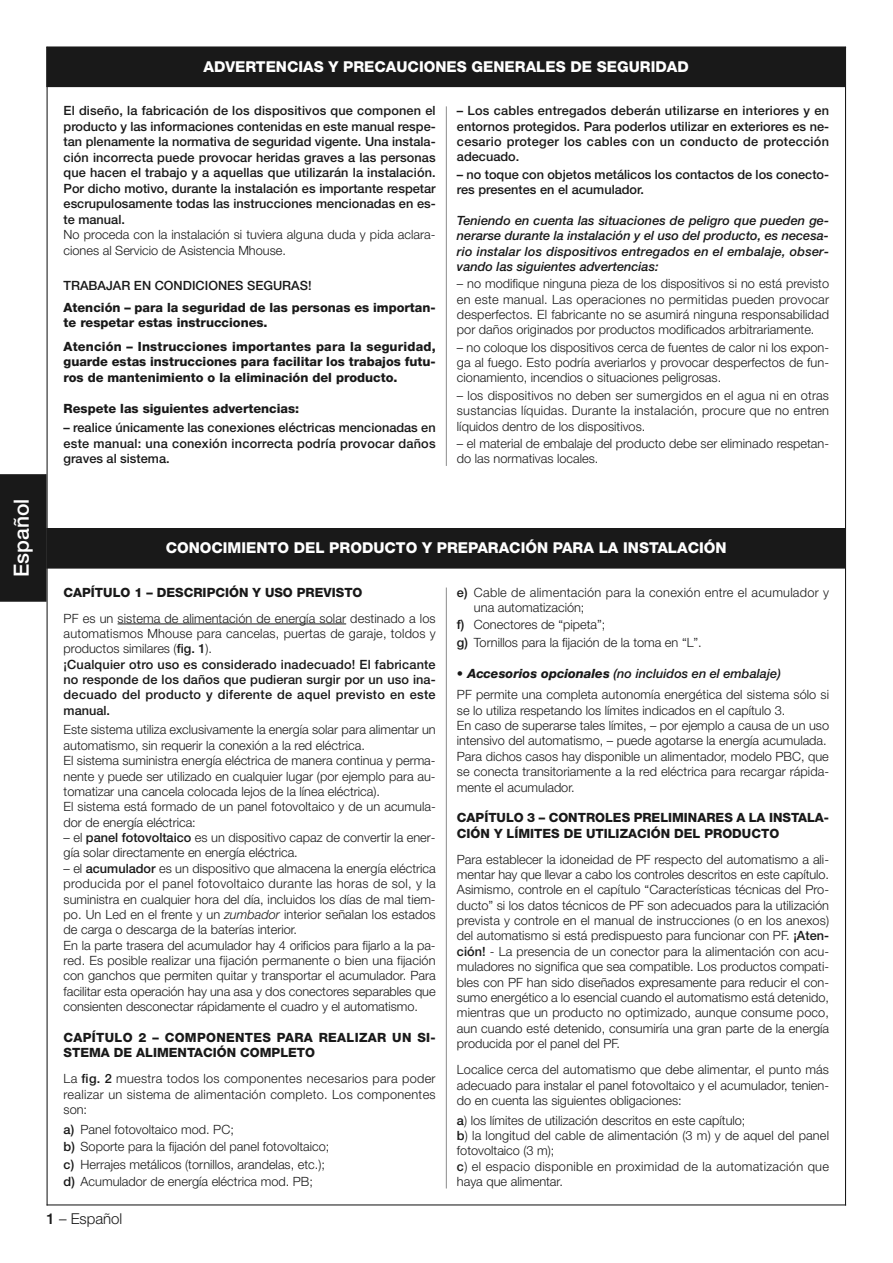
<style>
.page{position:relative;width:893px;height:1263px;background:#fff}
.page>*{position:absolute;margin:0;border:0;box-sizing:border-box;transform-origin:0 0}
.t1{font:500 21px "Helvetica Neue";color:#fff}
.t2{font:800 15px "Helvetica Neue";color:#fff}
.t3{font:300 15px "Helvetica Neue";color:#191919}
.t4{font:300 12.75px/15.3px "Helvetica Neue";color:#191919}
.t5{font:500 12.75px/15.3px "Helvetica Neue";letter-spacing:.005em;color:#191919;text-align:justify}
.t6{font:800 12.75px/15.5px "Helvetica Neue";color:#191919}
.t7{font:italic 500 12.75px/15.3px "Helvetica Neue";color:#191919;text-align:justify}
.t8{font:300 12.75px/15.3px "Helvetica Neue";letter-spacing:.02em;color:#191919}
.t9{font:800 12.75px/15.3px "Helvetica Neue";letter-spacing:.025em;color:#191919}
.s1{font-weight:300}
.s2{font-weight:500}
.s3{font-style:italic}
.s4{font-weight:800}
.s5{font-weight:800;font-style:italic}
.s6{font-weight:500;font-style:italic}
</style>
<div class="page">
<div style="left:0;top:474px;width:47px;height:128px;background:#191919"></div>
<div style="left:47px;top:47px;width:798px;height:39px;background:#191919"></div>
<div style="left:47px;top:47px;width:799px;height:40px;border:1px solid #191919"></div>
<hr style="left:47px;top:47px;width:799px;height:1px;background:#191919">
<hr style="left:845px;top:47px;width:1px;height:1159px;background:#191919">
<hr style="left:47px;top:1204px;width:799px;height:1px;background:#191919">
<hr style="left:47px;top:47px;width:1px;height:1159px;background:#191919">
<hr style="left:446px;top:106px;width:1px;height:360px;background:#8c8c8c">
<hr style="left:446px;top:588px;width:1px;height:601px;background:#8c8c8c">
<div style="left:47px;top:529px;width:798px;height:39px;background:#191919"></div>
<div style="left:47px;top:528px;width:799px;height:40px;border:1px solid #191919"></div>
<hr style="left:118px;top:624px;width:228px;height:1px;background:#191919">
<h1 class="t1" style="left:14px;top:577px;width:80px;rotate:-90deg">Español</h1>
<p class="t2" style="left:203px;top:61px;width:487px">ADVERTENCIAS Y PRECAUCIONES GENERALES DE SEGURIDAD</p>
<p class="t5" style="left:64px;top:104px;width:374px">El diseño, la fabricación de los dispositivos que componen el producto y las informaciones contenidas en este manual respe&shy;tan plenamente la normativa de seguridad vigente. Una instala&shy;ción incorrecta puede provocar heridas graves a las personas que hacen el trabajo y a aquellas que utilizarán la instalación.<br>Por dicho motivo, durante la instalación es importante respetar escrupulosamente todas las instrucciones mencionadas en es - te manual.</p>
<p class="t4" style="left:64px;top:228px;width:374px">No proceda con la instalación si tuviera alguna duda y pida aclara&shy;ciones al Servicio de Asistencia Mhouse.</p>
<p class="t5" style="left:64px;top:279px;width:249px">TRABAJAR EN CONDICIONES SEGURAS!</p>
<p class="t6" style="left:64px;top:300px;width:374px">Atención – para la seguridad de las personas es importan&shy;te respetar estas instrucciones.</p>
<p class="t6" style="left:64px;top:340px;width:374px;text-align:justify">Atención – Instrucciones importantes para la seguridad, guarde estas instrucciones para facilitar los trabajos futu&shy;ros de mantenimiento o la eliminación del producto.</p>
<p class="t6" style="left:64px;top:402px;width:237px">Respete las siguientes advertencias:</p>
<p class="t5" style="left:64px;top:421px;width:374px">– realice únicamente las conexiones eléctricas mencionadas en este manual: una conexión incorrecta podría provocar daños graves al sistema.</p>
<p class="t5" style="left:457px;top:105px;width:374px">– Los cables entregados deberán utilizarse en interiores y en entornos protegidos. Para poderlos utilizar en exteriores es ne - cesario proteger los cables con un conducto de protección adecuado.</p>
<p class="t5" style="left:457px;top:168px;width:374px">– no toque con objetos metálicos los contactos de los conecto&shy;res presentes en el acumulador.</p>
<p class="t7" style="left:457px;top:214px;width:374px">Teniendo en cuenta las situaciones de peligro que pueden ge - nerarse durante la instalación y el uso del producto, es necesa&shy;rio instalar los dispositivos entregados en el embalaje, obser&shy;vando las siguientes advertencias:</p>
<p class="t4" style="left:457px;top:277px;width:374px;text-align:justify">– no modifique ninguna pieza de los dispositivos si no está previsto en este manual. Las operaciones no permitidas pueden provocar desperfectos. El fabricante no se asumirá ninguna responsabilidad por daños originados por productos modificados arbitrariamente.</p>
<p class="t4" style="left:457px;top:341px;width:374px;text-align:justify">– no coloque los dispositivos cerca de fuentes de calor ni los expon&shy;ga al fuego. Esto podría averiarlos y provocar desperfectos de fun&shy;cionamiento, incendios o situaciones peligrosas.</p>
<p class="t4" style="left:457px;top:389px;width:374px;text-align:justify">– los dispositivos no deben ser sumergidos en el agua ni en otras sustancias líquidas. Durante la instalación, procure que no entren líquidos dentro de los dispositivos.</p>
<p class="t4" style="left:457px;top:437px;width:374px">– el material de embalaje del producto debe ser eliminado respetan&shy;do las normativas locales.</p>
<p class="t2" style="left:166px;top:542px;width:562px">CONOCIMIENTO DEL PRODUCTO Y PREPARACIÓN PARA LA INSTALACIÓN</p>
<p class="t6" style="left:64px;top:585px;width:300px">CAPÍTULO 1 – DESCRIPCIÓN Y USO PREVISTO</p>
<p class="t5" style="left:64px;top:612px;width:374px;text-align:left"><span class="s1">PF es un sistema de alimentación de energía solar destinado a los automatismos Mhouse para cancelas, puertas de garaje, toldos y productos similares (</span>fig. 1<span class="s1">).<br></span>¡Cualquier otro uso es considerado inadecuado! El fabricante no responde de los daños que pudieran surgir por un uso ina - decuado del producto y diferente de aquel previsto en este manual.</p>
<p class="t4" style="left:64px;top:723px;width:374px">Este sistema utiliza exclusivamente la energía solar para alimentar un automatismo, sin requerir la conexión a la red eléctrica.<br>El sistema suministra energía eléctrica de manera continua y perma&shy;nente y puede ser utilizado en cualquier lugar (por ejemplo para au - tomatizar una cancela colocada lejos de la línea eléctrica).<br>El sistema está formado de un panel fotovoltaico y de un acumula&shy;dor de energía eléctrica:</p>
<p class="t4" style="left:64px;top:831px;width:373px">– el <span class="s2">panel fotovoltaico</span> es un dispositivo capaz de convertir la ener&shy;gía solar directamente en energía eléctrica.</p>
<p class="t4" style="left:64px;top:862px;width:374px">– el <span class="s2">acumulador</span> es un dispositivo que almacena la energía eléctrica producida por el panel fotovoltaico durante las horas de sol, y la suministra en cualquier hora del día, incluidos los días de mal tiem&shy;po. Un Led en el frente y un <span class="s3">zumbador</span> interior señalan los estados de carga o descarga de la baterías interior.<br>En la parte trasera del acumulador hay 4 orificios para fijarlo a la pa - red. Es posible realizar una fijación permanente o bien una fijación con ganchos que permiten quitar y transportar el acumulador. Para facilitar esta operación hay una asa y dos conectores separables que consienten desconectar rápidamente el cuadro y el automatismo.</p>
<p class="t9" style="left:64px;top:1031px;width:374px">CAPÍTULO 2 – COMPONENTES PARA REALIZAR UN SI -<br>STEMA DE ALIMENTACIÓN COMPLETO</p>
<p class="t4" style="left:64px;top:1072px;width:374px;text-align:justify">La <span class="s2">fig. 2</span> muestra todos los componentes necesarios para poder realizar un sistema de alimentación completo. Los componentes son:</p>
<p class="t4" style="left:64px;top:1121px;width:267px;line-height:17.5px"><span class="s2">a)</span> Panel fotovoltaico mod. PC;<br><span class="s2">b)</span> Soporte para la fijación del panel fotovoltaico; <span class="s2">c)</span> Herrajes metálicos (tornillos, arandelas, etc.); <span class="s2">d)</span> Acumulador de energía eléctrica mod. PB;</p>
<p class="t8" style="left:474px;top:586px;width:357px;text-indent:-17px"><span class="s2">e)</span> Cable de alimentación para la conexión entre el acumulador y una automatización;</p>
<p class="t4" style="left:457px;top:617px;width:246px;line-height:17.4px"><span class="s2">f)</span> Conectores de “pipeta”;<br><span class="s2">g)</span> Tornillos para la fijación de la toma en “L”.</p>
<p class="t4" style="left:457px;top:663px;width:374px;line-height:21.8px"><span class="s4">•</span> <span class="s5">Accesorios opcionales</span> <span class="s6">(no incluidos en el embalaje)<br></span>PF permite una completa autonomía energética del sistema sólo si</p>
<p class="t4" style="left:457px;top:704px;width:374px">se lo utiliza respetando los límites indicados en el capítulo 3.<br>En caso de superarse tales límites, – por ejemplo a causa de un uso intensivo del automatismo, – puede agotarse la energía acumulada.<br>Para dichos casos hay disponible un alimentador, modelo PBC, que se conecta transitoriamente a la red eléctrica para recargar rápida&shy;mente el acumulador.</p>
<p class="t6" style="left:457px;top:811px;width:374px">CAPÍTULO 3 – CONTROLES PRELIMINARES A LA INSTALA-<br>CIÓN Y LÍMITES DE UTILIZACIÓN DEL PRODUCTO</p>
<p class="t4" style="left:457px;top:853px;width:374px;text-align:justify">Para establecer la idoneidad de PF respecto del automatismo a ali&shy;mentar hay que llevar a cabo los controles descritos en este capítulo.<br>Asimismo, controle en el capítulo “Características técnicas del Pro&shy;ducto” si los datos técnicos de PF son adecuados para la utilización prevista y controle en el manual de instrucciones (o en los anexos) del automatismo si está predispuesto para funcionar con PF. <span class="s2">¡Aten&shy;ción!</span> - La presencia de un conector para la alimentación con acu&shy;muladores no significa que sea compatible. Los productos compati&shy;bles con PF han sido diseñados expresamente para reducir el con&shy;sumo energético a lo esencial cuando el automatismo está detenido, mientras que un producto no optimizado, aunque consume poco, aun cuando esté detenido, consumiría una gran parte de la energía producida por el panel del PF.</p>
<p class="t4" style="left:457px;top:1063px;width:374px;text-align:justify">Localice cerca del automatismo que debe alimentar, el punto más adecuado para instalar el panel fotovoltaico y el acumulador, tenien&shy;do en cuenta las siguientes obligaciones:</p>
<p class="t4" style="left:457px;top:1114px;width:374px"><span class="s2">a</span>) los límites de utilización descritos en este capítulo;<br><span class="s2">b</span>) la longitud del cable de alimentación (3 m) y de aquel del panel fotovoltaico (3 m);<br><span class="s2">c</span>) el espacio disponible en proximidad de la automatización que haya que alimentar.</p>
<p class="t3" style="left:47px;top:1213px;width:77px"><span class="s2">1</span> – Español</p>
</div>
